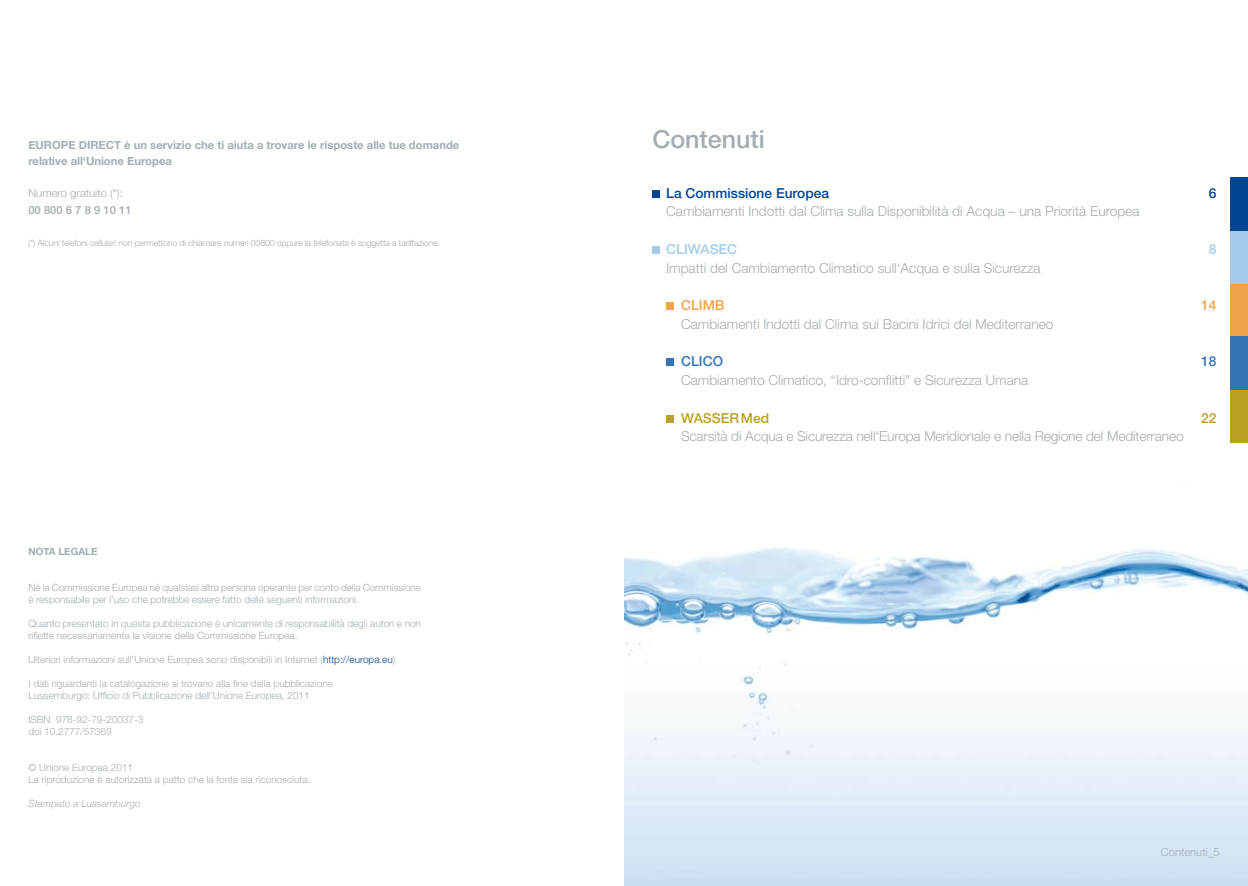
<style>
.page{position:relative;width:1248px;height:886px;background:#fff}
.page>*{position:absolute;margin:0;border:0;box-sizing:border-box;transform-origin:0 0}
.t1{font:500 25px "Helvetica Neue";color:#a3adb2}
.t2{font:300 13.75px "Helvetica Neue";color:#a3adb2}
.t3{font:500 13.75px "Helvetica Neue";color:#004494}
.t4{font:500 13.75px "Helvetica Neue";color:#baa122}
.t5{font:500 13.75px "Helvetica Neue";color:#a4ccea}
.t6{font:500 13.75px "Helvetica Neue";color:#f1a34a}
.t7{font:500 13.75px "Helvetica Neue";color:#3474b5}
.t8{font:700 11.25px "Helvetica Neue";color:#a3adb2}
.t9{font:300 11.25px "Helvetica Neue";color:#a3adb2}
.t10{font:500 11.25px "Helvetica Neue";color:#a3adb2}
.t11{font:300 10px/12px "Helvetica Neue";color:#a3adb2}
.t12{font:italic 300 10px "Helvetica Neue";color:#a3adb2}
.t13{font:700 10px "Helvetica Neue";color:#a3adb2}
.t14{font:300 8.75px "Helvetica Neue";letter-spacing:-.015em;color:#a3adb2}
.s1{color:#004494}
</style>
<div class="page">
<img style="left:624px;top:547px;width:623px;height:339px">
<div style="left:1230px;top:230px;width:17px;height:57px;background:#a4ccea"></div>
<div style="left:1230px;top:177px;width:17px;height:53px;background:#004494"></div>
<div style="left:1230px;top:389px;width:17px;height:54px;background:#baa122"></div>
<div style="left:1230px;top:284px;width:17px;height:52px;background:#f1a34a"></div>
<div style="left:1230px;top:336px;width:17px;height:54px;background:#3474b5"></div>
<div style="left:652px;top:190px;width:8px;height:8px;background:#004494"></div>
<div style="left:652px;top:246px;width:8px;height:8px;background:#a4ccea"></div>
<div style="left:666px;top:302px;width:8px;height:8px;background:#f1a34a"></div>
<div style="left:666px;top:358px;width:8px;height:8px;background:#3474b5"></div>
<div style="left:666px;top:415px;width:8px;height:8px;background:#baa122"></div>
<p class="t8" style="left:28px;top:138px;width:9px">EUROPE</p>
<p class="t8" style="left:79px;top:138px;width:382px">DIRECT è un servizio che ti aiuta a trovare le risposte alle tue domande</p>
<h1 class="t1" style="left:652px;top:125px;width:114px">Contenuti</h1>
<p class="t8" style="left:28px;top:154px;width:145px">relative all‘Unione Europea</p>
<p class="t9" style="left:28px;top:186px;width:96px">Numero gratuito (*):</p>
<p class="t10" style="left:28px;top:203px;width:105px">00 800 6 7 8 9 10 11</p>
<p class="t14" style="left:28px;top:238px;width:413px">(*) Alcuni telefoni cellulari non permettono di chiamare numeri 00800 oppure la telefonata è soggetta a tariffazione.</p>
<h2 class="t3" style="left:666px;top:185px;width:164px">La Commissione Europea</h2>
<h2 class="t3" style="left:1208px;top:185px;width:9px">6</h2>
<h2 class="t2" style="left:666px;top:203px;width:475px">Cambiamenti Indotti dal Clima sulla Disponibilità di Acqua – una Priorità Europea</h2>
<h2 class="t5" style="left:666px;top:241px;width:72px">CLIWASEC</h2>
<h2 class="t5" style="left:1208px;top:241px;width:9px">8</h2>
<h2 class="t2" style="left:666px;top:259px;width:376px">Impatti del Cambiamento Climatico sull‘Acqua e sulla Sicurezza</h2>
<h2 class="t6" style="left:681px;top:297px;width:45px">CLIMB</h2>
<h2 class="t6" style="left:1200px;top:297px;width:17px">14</h2>
<h2 class="t2" style="left:681px;top:316px;width:374px">Cambiamenti Indotti dal Clima sui Bacini Idrici del Mediterraneo</h2>
<h2 class="t7" style="left:681px;top:353px;width:44px">CLICO</h2>
<h2 class="t7" style="left:1200px;top:353px;width:17px">18</h2>
<h2 class="t2" style="left:681px;top:372px;width:349px">Cambiamento Climatico, “Idro-conflitti” e Sicurezza Umana</h2>
<h2 class="t4" style="left:681px;top:410px;width:89px">WASSERMed</h2>
<h2 class="t4" style="left:1200px;top:410px;width:17px">22</h2>
<h2 class="t2" style="left:681px;top:428px;width:504px">Scarsità di Acqua e Sicurezza nell‘Europa Meridionale e nella Regione del Mediterraneo</h2>
<p class="t13" style="left:28px;top:545px;width:70px">NOTA LEGALE</p>
<p class="t11" style="left:28px;top:581px;width:394px">Né la Commissione Europea né qualsiasi altra persona operante per conto della Commissione è responsabile per l’uso che potrebbe essere fatto delle seguenti informazioni.</p>
<p class="t11" style="left:28px;top:617px;width:394px">Quanto presentato in questa pubblicazione è unicamente di responsabilità degli autori e non riflette necessariamente la visione della Commissione Europea.</p>
<p class="t11" style="left:28px;top:653px;width:371px">Ulteriori informazioni sull’Unione Europea sono disponibili in Internet (<span class="s1">http://europa.eu</span>).</p>
<p class="t11" style="left:28px;top:677px;width:306px">I dati riguardanti la catalogazione si trovano alla fine della pubblicazione<br>Lussemburgo: Ufficio di Pubblicazione dell’Unione Europea, 2011</p>
<p class="t11" style="left:28px;top:713px;width:116px">ISBN 978-92-79-20037-3 doi 10.2777/57369</p>
<p class="t11" style="left:28px;top:761px;width:283px">© Unione Europea 2011<br>La riproduzione è autorizzata a patto che la fonte sia riconosciuta.</p>
<p class="t12" style="left:28px;top:797px;width:114px">Stampato a Lussemburgo</p>
<p class="t9" style="left:1160px;top:845px;width:60px">Contenuti_5</p>
</div>
